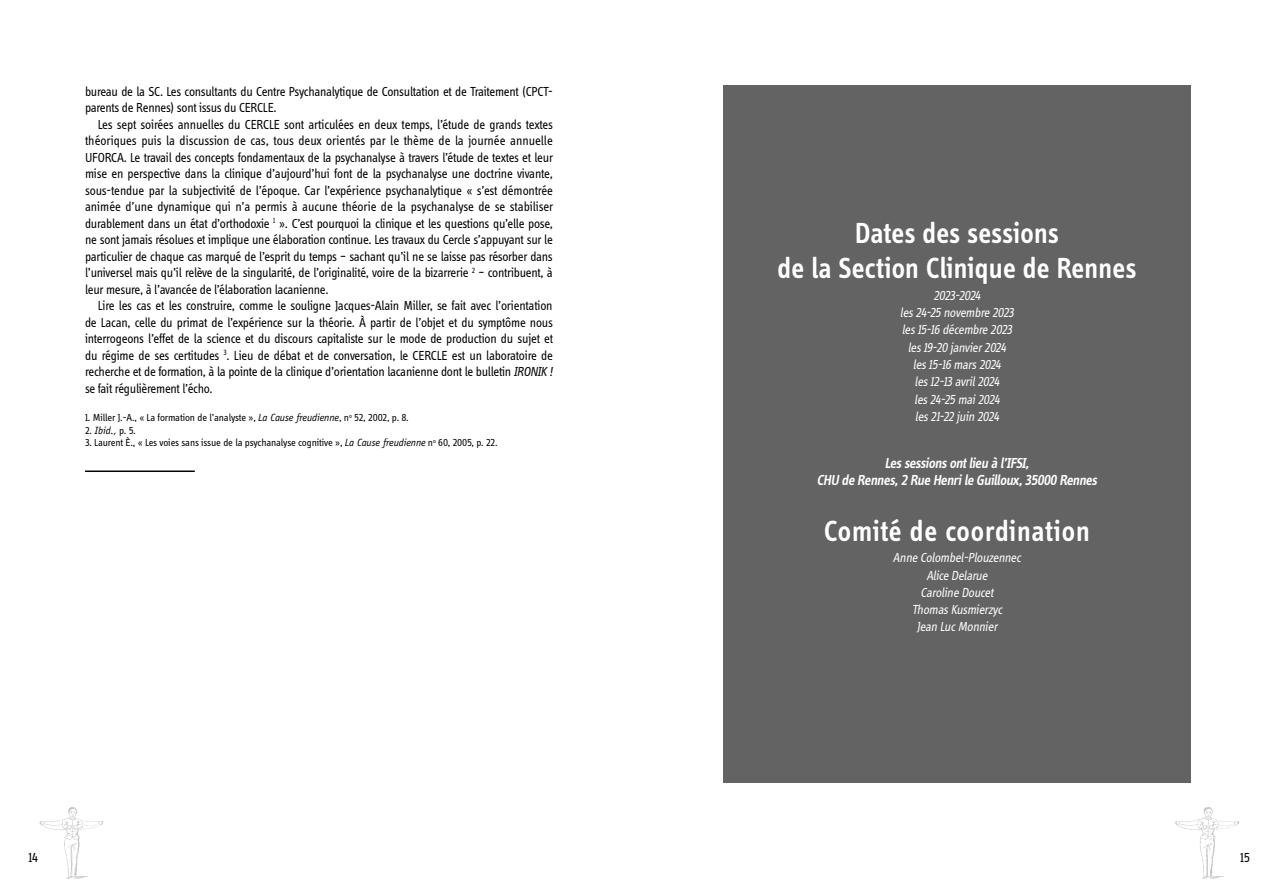
<style>
.page{position:relative;width:1276px;height:893px;background:#fff}
.page>*{position:absolute;margin:0;border:0;box-sizing:border-box;transform-origin:0 0}
.t1{font:600 30px/35.7px "Info Display Pro";letter-spacing:.01em;color:#fff;text-align:center;scale:.95 1}
.t2{font:italic 600 15px/17.2px "Info Display Pro";color:#fff;text-align:center;scale:.95 1}
.t3{font:13.5px/16.5px "Info Display Pro";letter-spacing:-.02em;color:#000;text-align:justify;scale:.95 1}
.t4{font:italic 13.5px/17.2px "Info Display Pro";color:#fff;text-align:center;scale:.95 1}
.t5{font:13.5px "Info Display Pro";letter-spacing:-.02em;color:#000}
.t6{font:10.5px "Info Display Pro";letter-spacing:-.015em;color:#000}
.s1{font-style:italic}
.s2{font-family:"Officina Sans Std";font-style:italic}
</style>
<div class="page">
<img style="left:39px;top:807px;width:65px;height:72px">
<div style="left:27px;top:850px;width:36px;height:43px;background:#fff"></div>
<img style="left:1175px;top:807px;width:64px;height:72px">
<div style="left:1231px;top:849px;width:36px;height:44px;background:#fff"></div>
<div style="left:723px;top:85px;width:468px;height:697px;background:#646363"></div>
<hr style="left:85px;top:470px;width:110px;height:2px;background:#000">
<p class="t3" style="left:85px;top:83px;width:494px">bureau de la SC. Les consultants du Centre Psychanalytique de Consultation et de Traitement (CPCT&shy;parents de Rennes) sont issus du CERCLE.</p>
<p class="t3" style="left:85px;top:116px;width:494px;text-indent:13px">Les sept soirées annuelles du CERCLE sont articulées en deux temps, l’étude de grands textes théoriques puis la discussion de cas, tous deux orientés par le thème de la journée annuelle UFORCA. Le travail des concepts fondamentaux de la psychanalyse à travers l’étude de textes et leur mise en perspective dans la clinique d’aujourd’hui font de la psychanalyse une doctrine vivante, sous-tendue par la subjectivité de l’époque. Car l’expérience psychanalytique « s’est démontrée animée d’une dynamique qui n’a permis à aucune théorie de la psychanalyse de se stabiliser durablement dans un état d’orthodoxie <sup>1</sup> ». C’est pourquoi la clinique et les questions qu’elle pose, ne sont jamais résolues et implique une élaboration continue. Les travaux du Cercle s’appuyant sur le particulier de chaque cas marqué de l’esprit du temps – sachant qu’il ne se laisse pas résorber dans l’universel mais qu’il relève de la singularité, de l’originalité, voire de la bizarrerie <sup>2</sup> – contribuent, à leur mesure, à l’avancée de l’élaboration lacanienne.</p>
<p class="t3" style="left:85px;top:297px;width:494px;text-indent:13px">Lire les cas et les construire, comme le souligne Jacques-Alain Miller, se fait avec l’orientation de Lacan, celle du primat de l’expérience sur la théorie. À partir de l’objet et du symptôme nous interrogeons l’effet de la science et du discours capitaliste sur le mode de production du sujet et du régime de ses certitudes <sup>3</sup>. Lieu de débat et de conversation, le CERCLE est un laboratoire de recherche et de formation, à la pointe de la clinique d’orientation lacanienne dont le bulletin <span class="s1">IRONIK ! </span>se fait régulièrement l’écho.</p>
<p class="t6" style="left:85px;top:411px;width:325px">1. Miller J.-A., « La formation de l’analyste », <span class="s2">La Cause freudienne</span>, n<sup>o</sup> 52, 2002, p. 8.</p>
<p class="t6" style="left:85px;top:424px;width:52px">2. <span class="s2">Ibid.,</span> p. 5.</p>
<p class="t6" style="left:85px;top:437px;width:414px">3. Laurent È., « Les voies sans issue de la psychanalyse cognitive », <span class="s2">La Cause freudienne</span> n<sup>o</sup> 60, 2005, p. 22.</p>
<h1 class="t1" style="left:777px;top:214px;width:379px">Dates des sessions<br>de la Section Clinique de Rennes</h1>
<p class="t4" style="left:900px;top:286px;width:124px">2023-2024<br>les24-25 novembre 2023 les15-16 décembre 2023 les19-20 janvier2024 les15-16 mars2024 les12-13 avril2024 les24-25 mai2024 les21-22 juin 2024</p>
<p class="t2" style="left:817px;top:454px;width:299px">Lessessionsontlieu à l’IFSI,<br>CHU de Rennes,2 Rue Henrile Guilloux,35000 Rennes</p>
<h1 class="t1" style="left:824px;top:512px;width:281px">Comité de coordination</h1>
<p class="t4" style="left:893px;top:549px;width:139px">Anne Colombel-Plouzennec<br>Alice Delarue<br>Caroline Doucet<br>ThomasKusmierzyc<br>Jean LucMonnier</p>
<p class="t5" style="left:28px;top:850px;width:11px">14</p>
<p class="t5" style="left:1240px;top:849px;width:12px">15</p>
</div>
